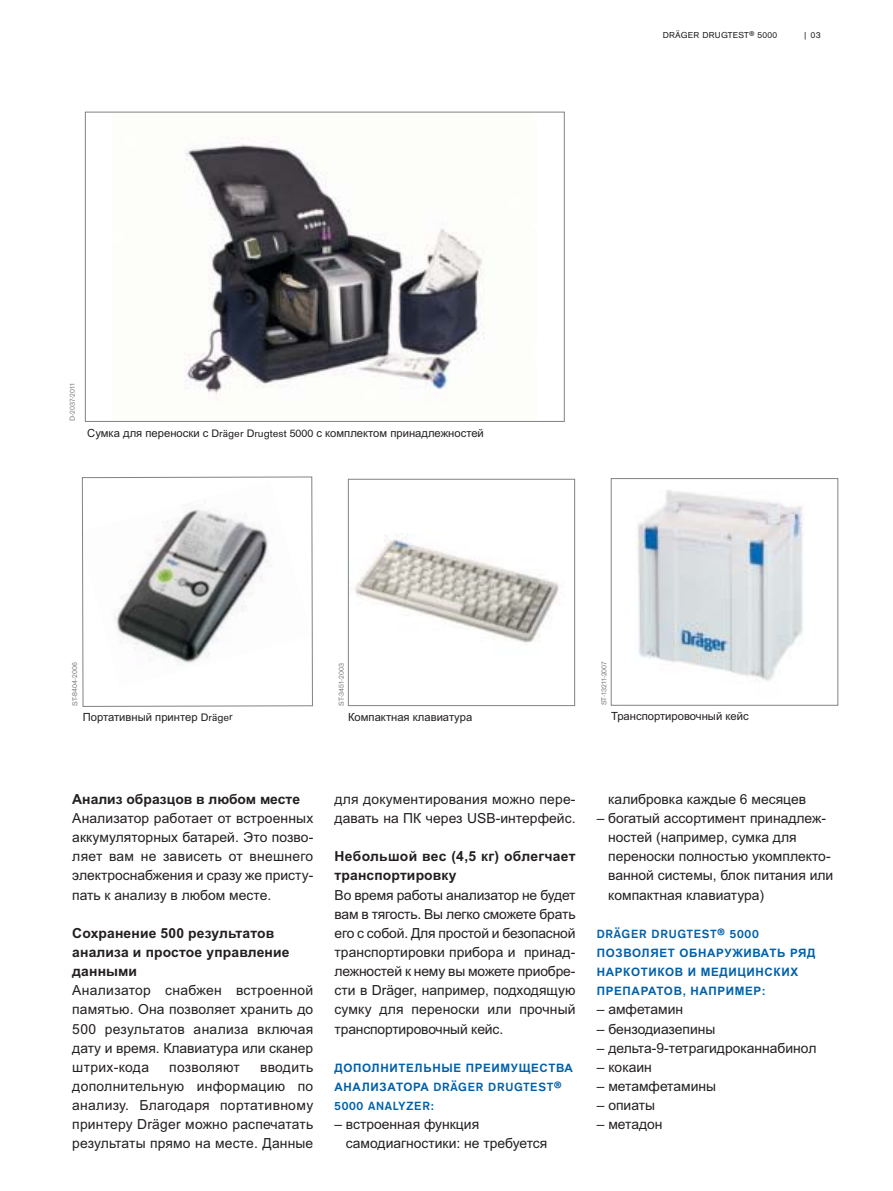
<style>
.page{position:relative;width:893px;height:1191px;background:#fff}
.page>*{position:absolute;margin:0;border:0;box-sizing:border-box;transform-origin:0 0}
.t1{font:13.8px/19.2px "Arial";color:#231f20;text-align:justify}
.t2{font:700 13.8px/19.2px "Arial";letter-spacing:.01em;color:#231f20}
.t3{font:700 12.3px/19.2px "Draeger San";letter-spacing:.055em;color:#0060a9}
.t4{font:700 11.7px/19.2px "Arial";letter-spacing:.055em;color:#0060a9}
.t5{font:11.25px "Arial";color:#231f20}
.t6{font:9px "Draeger San";letter-spacing:.025em;color:#231f20}
.t7{font:9px "Draeger San Tab";color:#231f20}
.t8{font:7.5px "Draeger San";color:#808285}
.s1{font-family:"Draeger San"}
.s2{font-family:"Arial";font-size:11.7px}
</style>
<div class="page">
<img style="left:635px;top:490px;width:169px;height:191px">
<div style="left:611px;top:478px;width:227px;height:227px;border:1px solid #808285"></div>
<img style="left:354px;top:535px;width:205px;height:108px">
<div style="left:348px;top:479px;width:227px;height:227px;border:1px solid #808285"></div>
<svg style="left:82px;top:476px;width:231px;height:231px"></svg>
<img style="left:184px;top:138px;width:300px;height:262px">
<div style="left:85px;top:112px;width:480px;height:310px;border:1px solid #808285"></div>
<p class="t6" style="left:663px;top:32px;width:116px">DRÄGER DRUGTEST® 5000</p>
<p class="t7" style="left:803px;top:30px;width:19px">| 03</p>
<p class="t8" style="left:69px;top:421px;width:40px;rotate:-90deg">D-2037-2011</p>
<p class="t5" style="left:87px;top:426px;width:398px">Сумка для переноски с <span class="s1">Dräger Drugtest 5000</span> с комплектом принадлежностей</p>
<p class="t8" style="left:72px;top:706px;width:45px;rotate:-90deg">ST-8404-2006</p>
<p class="t8" style="left:338px;top:706px;width:44px;rotate:-90deg">ST-3451-2003</p>
<p class="t8" style="left:601px;top:705px;width:46px;rotate:-90deg">ST-13211-2007</p>
<p class="t5" style="left:83px;top:710px;width:151px">Портативный принтер <span class="s1">Dräger</span></p>
<p class="t5" style="left:348px;top:710px;width:126px">Компактная клавиатура</p>
<p class="t5" style="left:611px;top:709px;width:139px">Транспортировочный кейс</p>
<p class="t2" style="left:72px;top:792px;width:229px">Анализ образцов в любом месте</p>
<p class="t1" style="left:72px;top:808px;width:242px">Анализатор работает от встроенных аккумуляторных батарей. Это позво&shy;ляет вам не зависеть от внешнего электроснабжения и сразу же присту&shy;пать к анализу в любом месте.</p>
<p class="t2" style="left:72px;top:926px;width:219px">Сохранение 500 результатов анализа и простое управление данными</p>
<p class="t1" style="left:72px;top:981px;width:243px">Анализатор снабжен встроенной памятью. Она позволяет хранить до 500 результатов анализа включая дату и время. Клавиатура или сканер штрих-кода</p>
<p class="t1" style="left:72px;top:1057px;width:242px;text-indent:188px">вводить дополнительную информацию по анализу. Благодаря портативному принтеру Dräger можно распечатать результаты прямо на месте. Данные</p>
<p class="t1" style="left:169px;top:1057px;width:72px">позволяют</p>
<p class="t1" style="left:335px;top:789px;width:242px">для документирования можно пере&shy;давать на ПК через USB-интерфейс.</p>
<p class="t2" style="left:335px;top:849px;width:242px">Небольшой вес (4,5 кг) облегчает транспортировку</p>
<p class="t1" style="left:335px;top:885px;width:243px">Во время работы анализатор не будет вам в тягость. Вы легко сможете брать его с собой. Для простой и безопасной транспортировки прибора и принад&shy;лежностей к нему вы можете приобре&shy;сти в Dräger, например, подходящую сумку для переноски или прочный транспортировочный кейс.</p>
<p class="t4" style="left:335px;top:1060px;width:240px">ДОПОЛНИТЕЛЬНЫЕ ПРЕИМУЩЕСТВА</p>
<p class="t3" style="left:335px;top:1077px;width:229px"><span class="s2">АНАЛИЗАТОРА</span> DRÄGER DRUGTEST®<br>5000 ANALYZER:</p>
<p class="t1" style="left:346px;top:1115px;width:203px;text-indent:-11px">– встроенная функция самодиагностики: не требуется</p>
<p class="t1" style="left:608px;top:789px;width:199px">калибровка каждые 6 месяцев</p>
<p class="t1" style="left:608px;top:808px;width:227px;text-align:left;text-indent:-11px">– богатый ассортимент принадлеж&shy;ностей (например, сумка для переноски полностью укомплекто&shy;ванной системы, блок питания или компактная клавиатура)</p>
<p class="t3" style="left:597px;top:924px;width:163px">DRÄGER DRUGTEST® 5000</p>
<p class="t4" style="left:597px;top:945px;width:220px">ПОЗВОЛЯЕТ ОБНАРУЖИВАТЬ РЯД<br>НАРКОТИКОВ И МЕДИЦИНСКИХ<br>ПРЕПАРАТОВ, НАПРИМЕР:</p>
<p class="t1" style="left:597px;top:1000px;width:88px">– амфетамин</p>
<p class="t1" style="left:597px;top:1019px;width:120px">– бензодиазепины</p>
<p class="t1" style="left:597px;top:1038px;width:221px">– дельта-9-тетрагидроканнабинол</p>
<p class="t1" style="left:597px;top:1057px;width:57px">– кокаин</p>
<p class="t1" style="left:597px;top:1076px;width:121px">– метамфетамины</p>
<p class="t1" style="left:597px;top:1095px;width:60px">– опиаты</p>
<p class="t1" style="left:597px;top:1115px;width:67px">– метадон</p>
</div>
